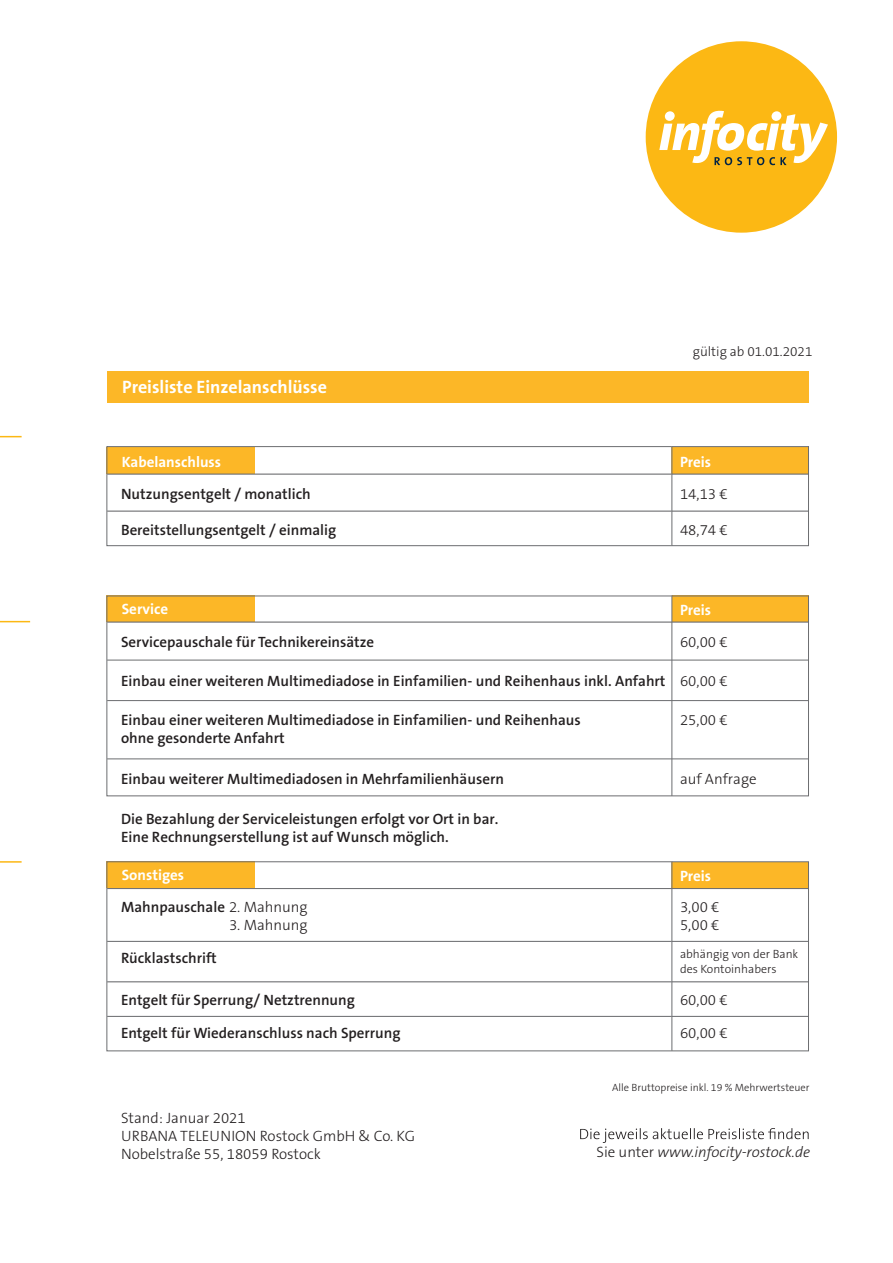
<style>
.page{position:relative;width:893px;height:1263px;background:#fff}
.page>*{position:absolute;margin:0;border:0;box-sizing:border-box;transform-origin:0 0}
.t1{font:700 18px "The Sans B W7";color:#fff}
.t2{font:600 15px/18px "The Sans B W6";color:#231f20}
.t3{font:300 15px/18px "The Sans B W3";color:#231f20}
.t4{font:700 15px "The Sans B W7";color:#fff}
.t5{font:italic 300 15px "The Sans B W3";color:#231f20}
.t6{font:300 13.5px "The Sans B W3";color:#231f20}
.t7{font:300 12px/14.4px "The Sans B W3";color:#231f20}
.t8{font:300 10.5px "The Sans B W3";color:#231f20}
.s1{font-family:"The Sans B W3";font-weight:300}
.s2{font-style:normal}
</style>
<div class="page">
<hr style="left:0;top:621px;width:30px;height:1px;background:#fcb814">
<svg style="left:0;top:436px;width:22px;height:1px"></svg>
<div style="left:646px;top:41px;width:191px;height:192px;background:#fcb814;border-radius:50%"></div>
<svg style="left:659px;top:111px;width:169px;height:54px"></svg>
<hr style="left:0;top:861px;width:22px;height:2px;background:#fcb814">
<div style="left:672px;top:447px;width:137px;height:27px;background:#fcb727"></div>
<div style="left:107px;top:371px;width:701px;height:32px;background:#fcb727"></div>
<div style="left:107px;top:447px;width:148px;height:26px;background:#fcb727"></div>
<div style="left:106px;top:446px;width:703px;height:100px;border:1px solid #6c6d70"></div>
<hr style="left:107px;top:511px;width:701px;height:1px;background:#6c6d70">
<hr style="left:107px;top:474px;width:701px;height:1px;background:#6c6d70">
<hr style="left:671px;top:447px;width:1px;height:99px;background:#6c6d70">
<div style="left:671px;top:862px;width:138px;height:27px;background:#fcb727"></div>
<div style="left:107px;top:861px;width:148px;height:27px;background:#fcb727"></div>
<div style="left:106px;top:861px;width:703px;height:190px;border:1px solid #6c6d70"></div>
<hr style="left:107px;top:941px;width:701px;height:1px;background:#6c6d70">
<hr style="left:107px;top:981px;width:701px;height:1px;background:#6c6d70">
<hr style="left:107px;top:1016px;width:701px;height:1px;background:#6c6d70">
<hr style="left:671px;top:861px;width:1px;height:190px;background:#6c6d70">
<div style="left:672px;top:595px;width:137px;height:27px;background:#fcb727"></div>
<div style="left:107px;top:595px;width:148px;height:27px;background:#fcb727"></div>
<div style="left:106px;top:595px;width:703px;height:201px;border:1px solid #6c6d70"></div>
<hr style="left:671px;top:595px;width:1px;height:201px;background:#6c6d70">
<hr style="left:107px;top:622px;width:701px;height:1px;background:#6c6d70">
<hr style="left:107px;top:700px;width:701px;height:1px;background:#6c6d70">
<hr style="left:107px;top:660px;width:701px;height:1px;background:#6c6d70">
<hr style="left:107px;top:758px;width:701px;height:1px;background:#6c6d70">
<hr style="left:107px;top:888px;width:701px;height:1px;background:#6c6d70">
<svg style="left:580px;top:1128px;width:229px;height:15px"></svg>
<p class="t1" style="left:122px;top:375px;width:206px">Preisliste Einzelanschlüsse</p>
<p class="t4" style="left:122px;top:452px;width:101px">Kabelanschluss</p>
<p class="t2" style="left:121px;top:485px;width:191px">Nutzungsentgelt / monatlich</p>
<p class="t2" style="left:121px;top:521px;width:217px">Bereitstellungsentgelt / einmalig</p>
<p class="t6" style="left:693px;top:343px;width:121px">gültig ab 01.01.2021</p>
<p class="t4" style="left:680px;top:453px;width:33px">Preis</p>
<p class="t3" style="left:680px;top:485px;width:49px">14,13 €</p>
<p class="t3" style="left:680px;top:521px;width:49px">48,74 €</p>
<p class="t4" style="left:122px;top:599px;width:48px">Service</p>
<p class="t2" style="left:121px;top:633px;width:255px">Servicepauschale für Technikereinsätze</p>
<p class="t2" style="left:121px;top:672px;width:546px">Einbau einer weiteren Multimediadose in Einfamilien- und Reihenhaus inkl. Anfahrt</p>
<p class="t2" style="left:121px;top:711px;width:461px">Einbau einer weiteren Multimediadose in Einfamilien- und Reihenhaus ohne gesonderte Anfahrt</p>
<p class="t2" style="left:121px;top:770px;width:384px">Einbau weiterer Multimediadosen in Mehrfamilienhäusern</p>
<p class="t2" style="left:121px;top:810px;width:379px">Die Bezahlung der Serviceleistungen erfolgt vor Ort in bar.<br>Eine Rechnungserstellung ist auf Wunsch möglich.</p>
<p class="t4" style="left:122px;top:866px;width:64px">Sonstiges</p>
<p class="t2" style="left:121px;top:898px;width:188px">Mahnpauschale <span class="s1">2. Mahnung</span></p>
<p class="t3" style="left:229px;top:916px;width:80px">3. Mahnung</p>
<p class="t2" style="left:121px;top:949px;width:97px">Rücklastschrift</p>
<p class="t2" style="left:121px;top:990px;width:235px">Entgelt für Sperrung/ Netztrennung</p>
<p class="t4" style="left:680px;top:600px;width:33px">Preis</p>
<p class="t3" style="left:680px;top:633px;width:49px">60,00 €</p>
<p class="t3" style="left:680px;top:672px;width:49px">60,00 €</p>
<p class="t3" style="left:680px;top:711px;width:49px">25,00 €</p>
<p class="t3" style="left:680px;top:770px;width:78px">auf Anfrage</p>
<p class="t4" style="left:680px;top:866px;width:33px">Preis</p>
<p class="t3" style="left:680px;top:898px;width:41px">3,00 €<br>5,00 €</p>
<p class="t7" style="left:680px;top:947px;width:120px">abhängig von der Bank des Kontoinhabers</p>
<p class="t3" style="left:680px;top:990px;width:49px">60,00 €</p>
<p class="t2" style="left:121px;top:1024px;width:281px">Entgelt für Wiederanschluss nach Sperrung</p>
<p class="t3" style="left:680px;top:1024px;width:49px">60,00 €</p>
<p class="t3" style="left:121px;top:1108px;width:295px">Stand: Januar 2021<br>URBANA TELEUNION Rostock GmbH &amp; Co. KG<br>Nobelstraße 55, 18059 Rostock</p>
<p class="t8" style="left:612px;top:1080px;width:199px">Alle Bruttopreise inkl. 19 % Mehrwertsteuer</p>
<p class="t5" style="left:596px;top:1143px;width:215px"><span class="s2">Sie unter</span> www.infocity-rostock.de</p>
</div>
